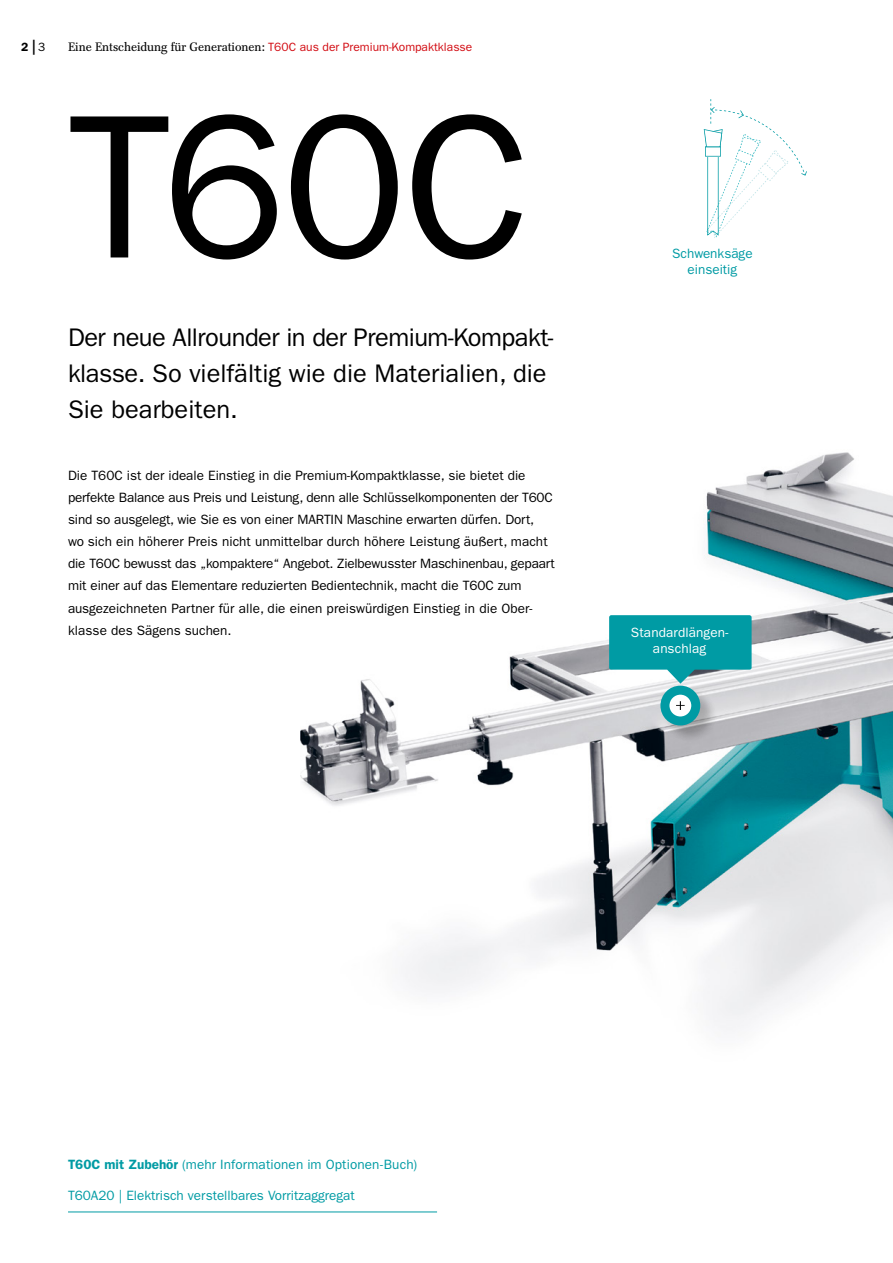
<style>
.page{position:relative;width:893px;height:1263px;background:#fff}
.page>*{position:absolute;margin:0;border:0;box-sizing:border-box;transform-origin:0 0}
.t1{font:205.5px "ITC Franklin Gothic Std";color:#000}
.t2{font:25.5px/36px "ITC Franklin Gothic Std";color:#000}
.t3{font:13.5px/22.2px "ITC Franklin Gothic Std";letter-spacing:-.005em;color:#000}
.t4{font:13.5px/16.2px "ITC Franklin Gothic Std";color:#009ba4;text-align:center}
.t5{font:13.5px/16.2px "ITC Franklin Gothic Std";letter-spacing:.005em;color:#fff;text-align:center}
.t6{font:12px "Franklin Antiqua BQ";color:#000}
.t7{font:600 12px "ITC Franklin Gothic Std";color:#000}
.s1{font-size:15px}
.s2{font-weight:400}
.s3{font-family:"ITC Franklin Gothic Std";color:#d20a11}
.s4{font-weight:600}
</style>
<div class="page">
<img style="left:300px;top:452px;width:593px;height:578px">
<hr style="left:68px;top:1211px;width:369px;height:1px;background:#009ba4">
<svg style="left:704px;top:99px;width:103px;height:139px"></svg>
<svg style="left:609px;top:615px;width:143px;height:69px"></svg>
<div style="left:661px;top:687px;width:56px;height:56px;background:#000;opacity:.15"></div>
<div style="left:663px;top:688px;width:56px;height:56px;background:#000;opacity:.1"></div>
<svg style="left:665px;top:690px;width:31px;height:31px"></svg>
<div style="left:660px;top:686px;width:40px;height:39px;border:9px solid #009ba4;border-radius:50%"></div>
<svg style="left:676px;top:701px;width:9px;height:9px"></svg>
<p class="t7" style="left:21px;top:39px;width:26px">2 <span class="s1">|</span> <span class="s2">3</span></p>
<p class="t6" style="left:68px;top:40px;width:406px">Eine Entscheidung für Generationen: <span class="s3">T60C aus der Premium-Kompaktklasse</span></p>
<h1 class="t1" style="left:68px;top:70px;width:464px">T60C</h1>
<h2 class="t2" style="left:68px;top:320px;width:487px">Der neue Allrounder in der Premium-Kompakt&shy;klasse. So vielfältig wie die Materialien, die<br>Sie bearbeiten.</h2>
<p class="t3" style="left:68px;top:464px;width:488px">Die T60C ist der ideale Einstieg in die Premium-Kompaktklasse, sie bietet die perfekte Balance aus Preis und Leistung, denn alle Schlüsselkomponenten der T60C sind so ausgelegt, wie Sie es von einer MARTIN Maschine erwarten dürfen. Dort,<br>wo sich ein höherer Preis nicht unmittelbar durch höhere Leistung äußert, macht die T60C bewusst das „kompaktere“ Angebot. Zielbewusster Maschinenbau, gepaart mit einer auf das Elementare reduzierten Bedientechnik, macht die T60C zum ausgezeichneten Partner für alle, die einen preiswürdigen Einstieg in die Ober&shy;klasse des Sägens suchen.</p>
<p class="t4" style="left:672px;top:245px;width:82px">Schwenksäge einseitig</p>
<p class="t5" style="left:631px;top:624px;width:99px">Standardlängen&shy;anschlag</p>
<p class="t4" style="left:68px;top:1156px;width:351px"><span class="s4">T60C mit Zubehör</span> (mehr Informationen im Optionen-Buch)</p>
<p class="t4" style="left:68px;top:1187px;width:288px">T60A20 | Elektrisch verstellbares Vorritzaggregat</p>
</div>
